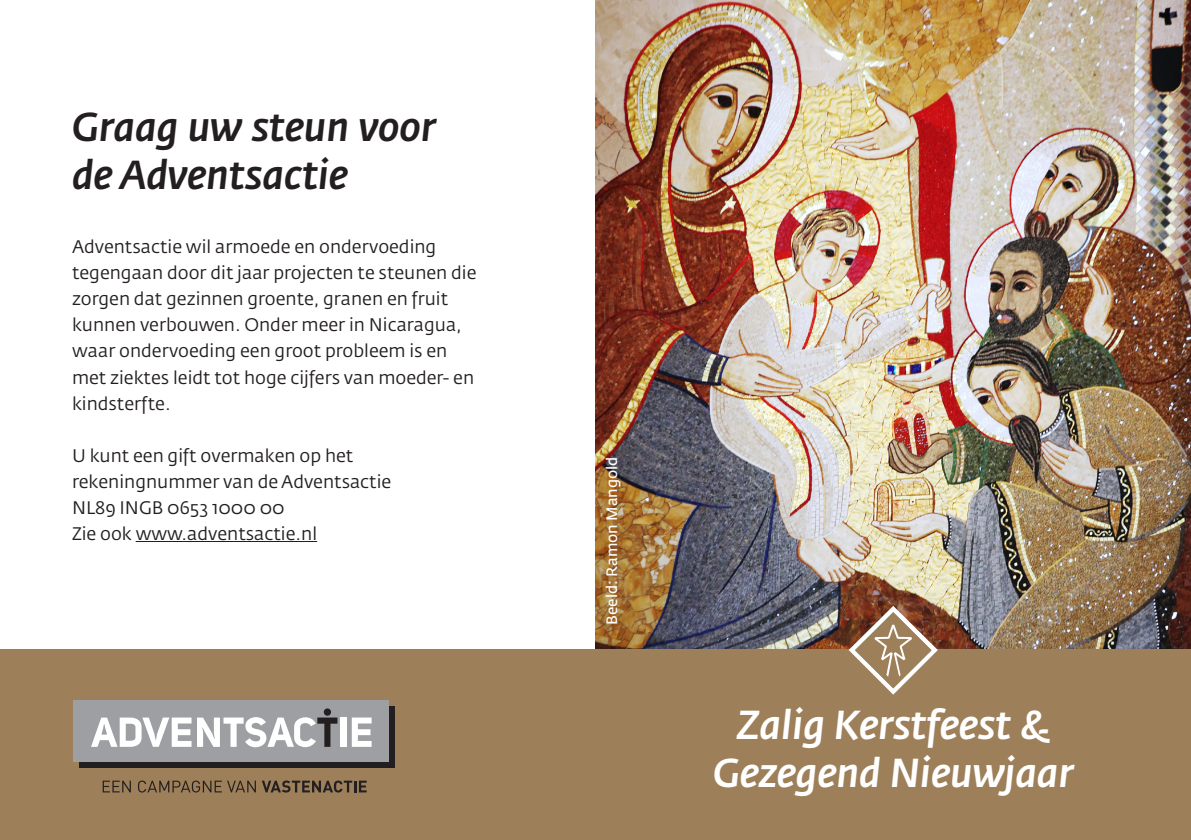
<style>
.page{position:relative;width:1191px;height:840px;background:#fff}
.page>*{position:absolute;margin:0;border:0;box-sizing:border-box;transform-origin:0 0}
.t1{font:italic 500 40px "Fedra Sans Std";color:#fff}
.t2{font:italic 500 40px/48px "Fedra Sans Std";color:#231f20}
.t3{font:18px/26px "Fedra Sans Std";color:#231f20}
.t4{font:15px "Fedra Sans Pro";color:#fff}
</style>
<div class="page">
<img style="left:595px;top:0;width:596px;height:649px">
<div style="left:0;top:649px;width:1191px;height:190px;background:#9d7f59"></div>
<svg style="left:80px;top:706px;width:315px;height:61px;background:#333032"></svg>
<div style="left:74px;top:699px;width:315px;height:62px;background:#9d9fa2"></div>
<svg style="left:91px;top:717px;width:100px;height:29px"></svg>
<div style="left:340px;top:717px;width:6px;height:29px;background:#fff"></div>
<svg style="left:352px;top:717px;width:19px;height:29px"></svg>
<svg style="left:197px;top:717px;width:140px;height:29px"></svg>
<div style="left:324px;top:708px;width:7px;height:7px;background:#231f20;border-radius:50%"></div>
<svg style="left:103px;top:780px;width:28px;height:12px"></svg>
<svg style="left:138px;top:780px;width:118px;height:12px"></svg>
<svg style="left:262px;top:780px;width:105px;height:12px"></svg>
<svg style="left:847px;top:603px;width:92px;height:92px"></svg>
<hr style="left:136px;top:540px;width:181px;height:1px;background:#231f20">
<p class="t2" style="left:72px;top:103px;width:365px">Graag uw steun voor de Adventsactie</p>
<p class="t3" style="left:72px;top:234px;width:406px">Adventsactie wil armoede en ondervoeding tegengaan door dit jaar projecten te steunen die zorgen dat gezinnen groente, granen en fruit kunnen verbouwen. Onder meer in Nicaragua, waar ondervoeding een groot probleem is en met ziektes leidt tot hoge cijfers van moeder- en kindsterfte.</p>
<p class="t3" style="left:72px;top:442px;width:321px">U kunt een gift overmaken op het rekeningnummer van de Adventsactie</p>
<p class="t3" style="left:72px;top:494px;width:214px">NL89 INGB 0653 1000 00</p>
<p class="t3" style="left:72px;top:520px;width:247px">Zie ook www.adventsactie.nl</p>
<p class="t4" style="left:602px;top:624px;width:169px;rotate:-90deg">Beeld: Ramon Mangold</p>
<p class="t1" style="left:737px;top:700px;width:313px">Zalig Kerstfeest &amp;</p>
<p class="t1" style="left:713px;top:748px;width:362px">Gezegend Nieuwjaar</p>
</div>
